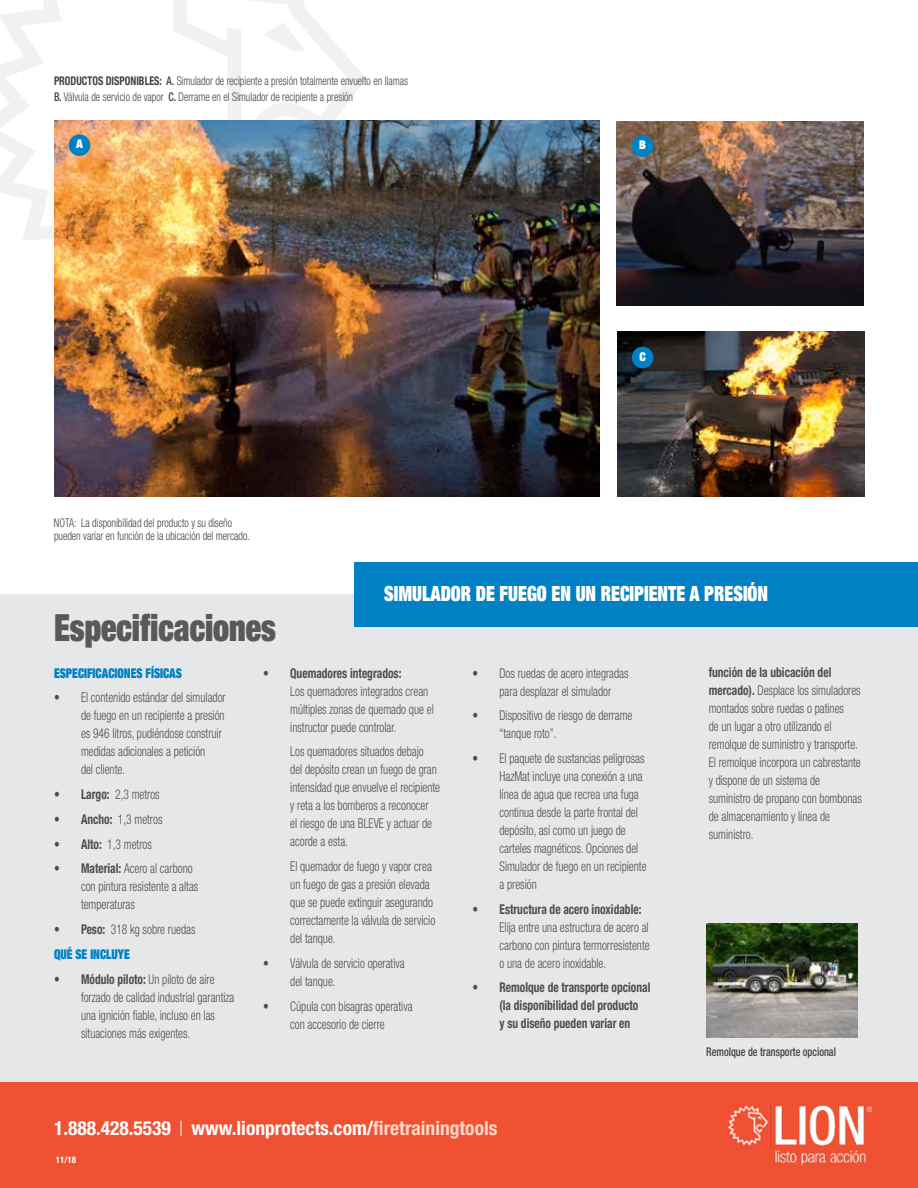
<style>
.page{position:relative;width:918px;height:1188px;background:#fff}
.page>*{position:absolute;margin:0;border:0;box-sizing:border-box;transform-origin:0 0}
.t1{font:900 condensed 37.5px "Helvetica Neue LT Std";color:#58595b;scale:.85 1}
.t2{font:900 condensed 21px "Helvetica Neue LT Std";color:#fff;scale:.85 1}
.t3{font:700 condensed 19.5px "Helvetica Neue LT Std";color:#fff}
.t4{font:300 condensed 13.5px/18px "Helvetica Neue LT Std";color:#4d4d4f;scale:.85 1}
.t5{font:700 condensed 13.5px/18px "Helvetica Neue LT Std";color:#4d4d4f;scale:.85 1}
.t6{font:900 condensed 13.5px "Helvetica Neue LT Std";color:#0081c6;scale:.85 1}
.t7{font:300 condensed 12px/15.8px "Helvetica Neue LT Std";color:#414042;scale:.85 1}
.t8{font:500 condensed 12px "Helvetica Neue LT Std";color:#414042;scale:.85 1}
.t9{font:900 condensed 12px "Helvetica Neue LT Std";color:#fff}
.t10{font:700 condensed 9px "Helvetica Neue LT Std";color:#fff}
.s1{font-weight:700}
.s2{font-weight:500}
.s3{font-weight:900;color:#0081c6}
.s4{font-weight:300;font-size:21px}
.s5{color:#fdd9c8}
</style>
<div class="page">
<svg style="left:0;top:0;width:366px;height:240px"></svg>
<svg style="left:264px;top:22px;width:41px;height:29px"></svg>
<div style="left:0;top:594px;width:918px;height:498px;background:#e6e7e8"></div>
<div style="left:0;top:1083px;width:918px;height:105px;background:#f05133"></div>
<div style="left:354px;top:563px;width:564px;height:64px;background:#0081c6"></div>
<img style="left:54px;top:120px;width:546px;height:377px">
<img style="left:616px;top:121px;width:248px;height:184px">
<img style="left:617px;top:332px;width:248px;height:165px">
<div style="left:69px;top:134px;width:21px;height:22px;background:#0081c6;border-radius:50%"></div>
<div style="left:632px;top:135px;width:21px;height:22px;background:#0081c6;border-radius:50%"></div>
<div style="left:632px;top:347px;width:21px;height:21px;background:#0081c6;border-radius:50%"></div>
<img style="left:706px;top:924px;width:152px;height:113px">
<img style="left:728px;top:1104px;width:143px;height:61px">
<p class="t7" style="left:54px;top:73px;width:418px"><span class="s1">PRODUCTOS DISPONIBLES:</span> <span class="s2">A.</span> Simulador de recipiente a presión totalmente envuelto en llamas<br><span class="s2">B.</span> Válvula de servicio de vapor <span class="s2">C.</span> Derrame en el Simulador de recipiente a presión</p>
<p class="t9" style="left:76px;top:136px;width:8px">A</p>
<p class="t9" style="left:639px;top:137px;width:8px">B</p>
<p class="t7" style="left:54px;top:516px;width:232px;line-height:13.5px">NOTA: La disponibilidad del producto y su diseño pueden variar en función de la ubicación del mercado.</p>
<h1 class="t1" style="left:54px;top:604px;width:262px">Especificaciones</h1>
<p class="t9" style="left:639px;top:349px;width:8px">C</p>
<h2 class="t2" style="left:384px;top:580px;width:453px">SIMULADOR DE FUEGO EN UN RECIPIENTE A PRESIÓN</h2>
<p class="t6" style="left:54px;top:664px;width:152px">ESPECIFICACIONES FÍSICAS</p>
<p class="t4" style="left:81px;top:688px;width:172px;text-indent:-27px">• El contenido estándar del simulador de fuego en un recipiente a presión es 946 litros, pudiéndose construir medidas adicionales a petición<br>del cliente.</p>
<p class="t4" style="left:54px;top:785px;width:126px"><span class="s1">• Largo:</span> 2,3 metros</p>
<p class="t4" style="left:54px;top:810px;width:129px"><span class="s1">• Ancho:</span> 1,3 metros</p>
<p class="t4" style="left:54px;top:835px;width:117px"><span class="s1">• Alto:</span> 1,3 metros</p>
<p class="t4" style="left:81px;top:859px;width:140px;text-indent:-27px"><span class="s1">• Material:</span> Acero al carbono con pintura resistente a altas temperaturas</p>
<p class="t4" style="left:54px;top:917px;width:168px;line-height:24.8px"><span class="s1">• Peso:</span> 318 kg sobre ruedas<br><span class="s3">QUÉ SE INCLUYE</span></p>
<p class="t4" style="left:81px;top:970px;width:182px;text-indent:-27px"><span class="s1">• Módulo piloto:</span> Un piloto de aire forzado de calidad industrial garantiza una ignición fiable, incluso en las situaciones más exigentes.</p>
<p class="t5" style="left:263px;top:664px;width:164px">• Quemadores integrados:</p>
<p class="t4" style="left:290px;top:682px;width:170px">Los quemadores integrados crean múltiples zonas de quemado que el instructor puede controlar.</p>
<p class="t4" style="left:290px;top:742px;width:178px">Los quemadores situados debajo<br>del depósito crean un fuego de gran intensidad que envuelve el recipiente y reta a los bomberos a reconocer<br>el riesgo de una BLEVE y actuar de acorde a esta.</p>
<p class="t4" style="left:290px;top:857px;width:172px">El quemador de fuego y vapor crea un fuego de gas a presión elevada que se puede extinguir asegurando correctamente la válvula de servicio del tanque.</p>
<p class="t4" style="left:290px;top:954px;width:136px;text-indent:-27px">• Válvula de servicio operativa del tanque.</p>
<p class="t4" style="left:263px;top:997px;width:177px;text-align:center">• Cúpula con bisagras operativa con accesorio de cierre</p>
<p class="t4" style="left:499px;top:664px;width:153px;text-indent:-27px">• Dos ruedas de acero integradas para desplazar el simulador</p>
<p class="t4" style="left:499px;top:706px;width:158px;text-indent:-27px">• Dispositivo de riesgo de derrame “tanque roto”.</p>
<p class="t4" style="left:499px;top:749px;width:175px;text-indent:-27px">• El paquete de sustancias peligrosas<br>HazMat incluye una conexión a una línea de agua que recrea una fuga continua desde la parte frontal del depósito, así como un juego de carteles magnéticos. Opciones del<br>Simulador de fuego en un recipiente a presión</p>
<p class="t5" style="left:472px;top:900px;width:200px">• Estructura de acero inoxidable:</p>
<p class="t4" style="left:499px;top:918px;width:178px;text-align:justify">Elija entre una estructura de acero al carbono con pintura termorresistente o una de acero inoxidable.</p>
<p class="t5" style="left:499px;top:978px;width:179px;text-indent:-27px">• Remolque de transporte opcional (la disponibilidad del producto<br>y su diseño pueden variar en</p>
<h3 class="t3" style="left:54px;top:1116px;width:445px">1.888.428.5539 <span class="s4">|</span> www.lionprotects.com/<span class="s5">firetrainingtools</span></h3>
<p class="t10" style="left:56px;top:1155px;width:22px">11/18</p>
<p class="t4" style="left:709px;top:664px;width:182px"><span class="s1">función de la ubicación del mercado).</span> Desplace los simuladores montados sobre ruedas o patines<br>de un lugar a otro utilizando el remolque de suministro y transporte.<br>El remolque incorpora un cabrestante y dispone de un sistema de suministro de propano con bombonas de almacenamiento y línea de suministro.</p>
<p class="t8" style="left:706px;top:1045px;width:154px">Remolque de transporte opcional</p>
</div>
